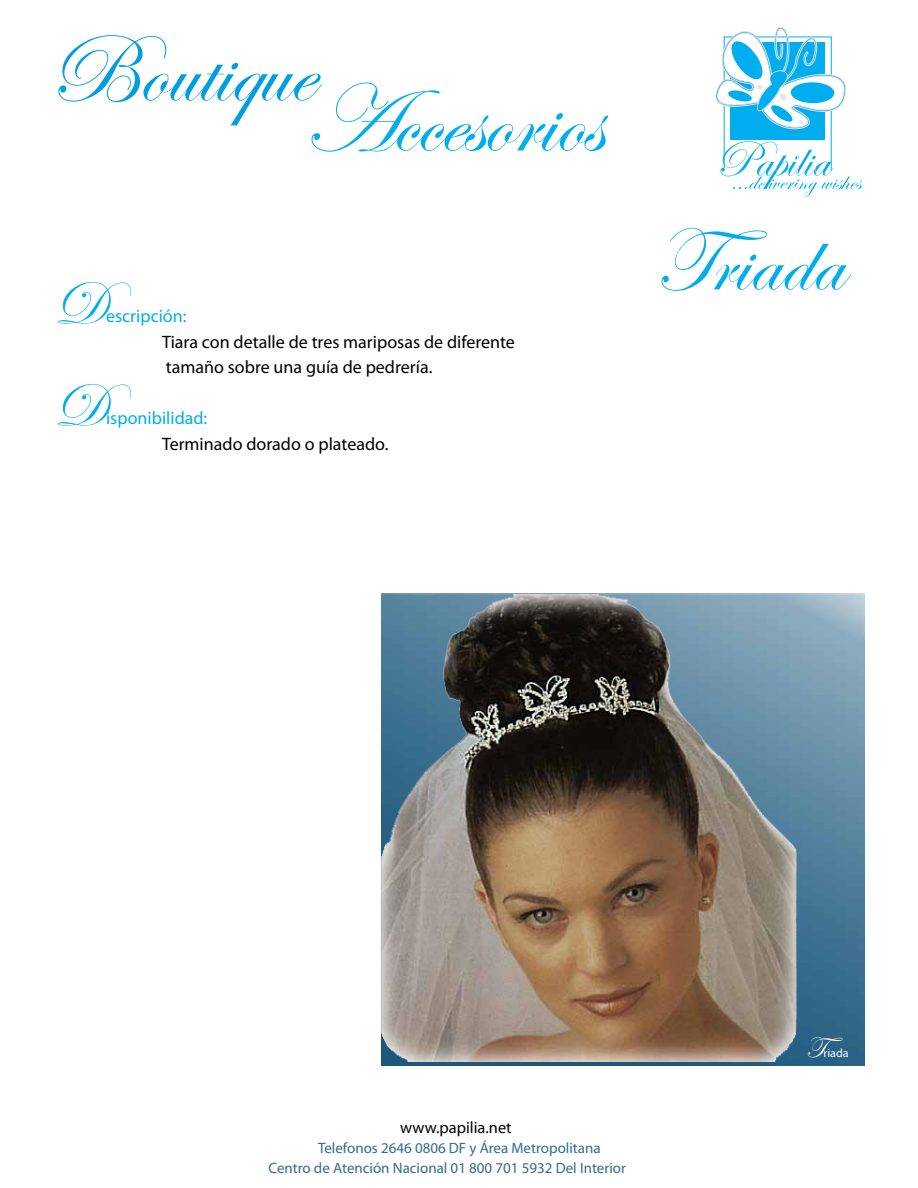
<style>
.page{position:relative;width:918px;height:1188px;background:#fff}
.page>*{position:absolute;margin:0;border:0;box-sizing:border-box;transform-origin:0 0}
.t1{font:97.95px "Edwardian Script ITC";color:#00aeef}
.t2{font:97.95px "Edwardian Script ITC";color:#009ee0}
.t3{font:91.2px "Edwardian Script ITC";color:#00aeef}
.t4{font:61.5px "Edwardian Script ITC";color:#00aeef}
.t5{font:30px "Edwardian Script ITC";color:#fff}
.t6{font:18px/25.5px "Myriad Pro";color:#000}
.t7{font:18px "Myriad Pro";color:#00aeef}
.t8{font:16.35px "Myriad Pro";color:#000}
.t9{font:15px/20.1px "Myriad Pro";color:#346a8b}
.t10{font:12px "Myriad Pro";color:#fff}
</style>
<div class="page">
<svg style="left:715px;top:27px;width:147px;height:170px"></svg>
<img style="left:381px;top:594px;width:484px;height:471px">
<img style="left:381px;top:595px;width:441px;height:467px">
<h1 class="t2" style="left:47px;top:16px;width:267px">Boutique</h1>
<h1 class="t1" style="left:303px;top:67px;width:301px">Accesorios</h1>
<h3 class="t4" style="left:54px;top:270px;width:54px">D</h3>
<p class="t7" style="left:106px;top:305px;width:82px">escripción:</p>
<p class="t6" style="left:162px;top:329px;width:354px">Tiara con detalle de tres mariposas de diferente tamaño sobre una guía de pedrería.</p>
<h3 class="t4" style="left:54px;top:372px;width:54px">D</h3>
<p class="t7" style="left:106px;top:407px;width:103px">isponibilidad:</p>
<p class="t6" style="left:162px;top:431px;width:228px">Terminado dorado o plateado.</p>
<h2 class="t3" style="left:655px;top:211px;width:190px">Triada</h2>
<p class="t8" style="left:400px;top:1117px;width:113px">www.papilia.net</p>
<p class="t9" style="left:268px;top:1137px;width:359px;text-indent:50px">Telefonos 2646 0806 DF y Área Metropolitana<br>Centro de Atención Nacional 01 800 701 5932 Del Interior</p>
<h3 class="t5" style="left:806px;top:1032px;width:39px">T</h3>
<p class="t10" style="left:823px;top:1046px;width:27px">riada</p>
</div>
